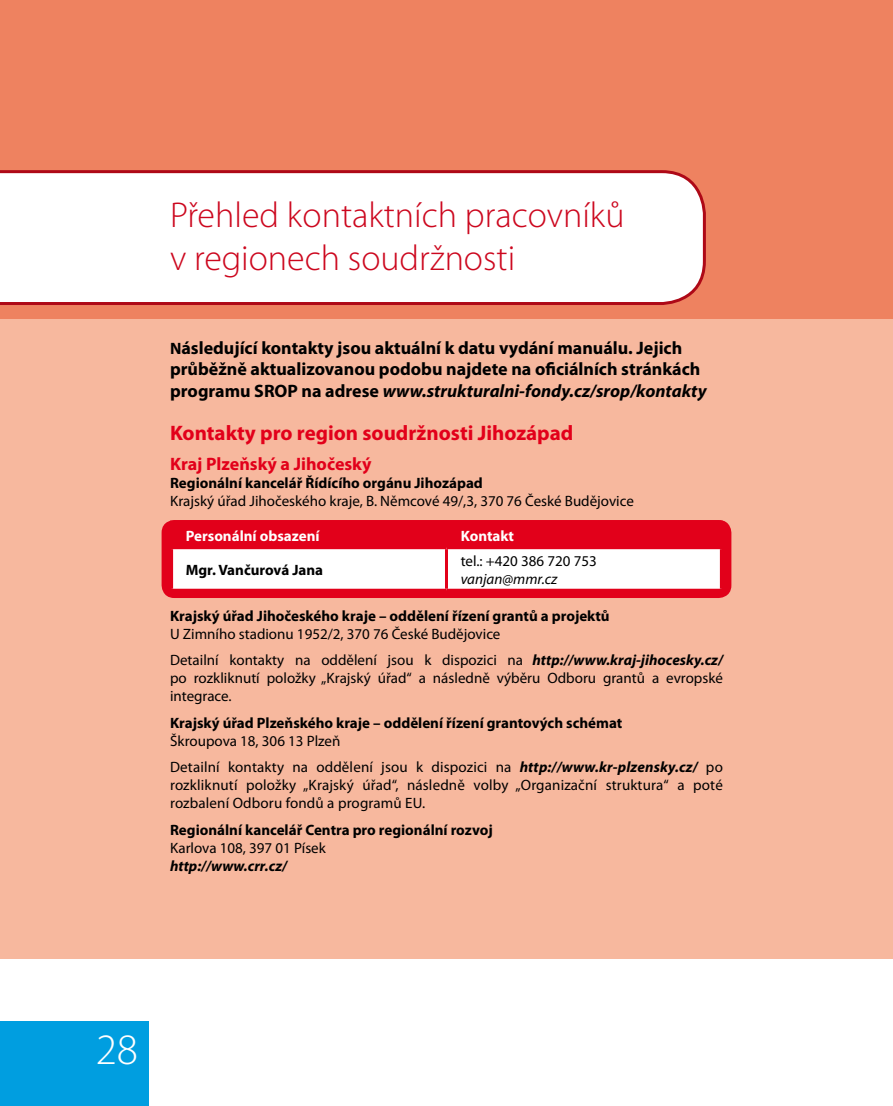
<style>
.page{position:relative;width:893px;height:1106px;background:#fff}
.page>*{position:absolute;margin:0;border:0;box-sizing:border-box;transform-origin:0 0}
.t1{font:300 43.5px "Myriad Pro";color:#fff}
.t2{font:300 36px/43.2px "Myriad Pro";color:#cc071e}
.t3{font:700 21px "Myriad Pro";color:#e2001a}
.t4{font:700 18px/21.6px "Myriad Pro";color:#000}
.t5{font:700 18px "Myriad Pro";color:#e2001a}
.t6{font:15px/26.5px "Myriad Pro";color:#000}
.t7{font:700 15px "Myriad Pro";color:#000}
.t8{font:700 15px "Myriad Pro";color:#fff}
.t9{font:italic 700 15px "Myriad Pro";color:#000}
.t10{font:italic 15px "Myriad Pro";color:#000}
.s1{font-size:16.5px}
.s2{font-style:italic}
.s3{font-weight:700;font-style:italic}
</style>
<div class="page">
<div style="left:0;top:1020px;width:149px;height:86px;background:#009ee0"></div>
<div style="left:0;top:1px;width:893px;height:957px;background:#f7b89e"></div>
<div style="left:162px;top:520px;width:569px;height:78px;background:#e2001a;border-radius:13px"></div>
<div style="left:0;top:0;width:893px;height:319px;background:#ee8260"></div>
<div style="left:0;top:170px;width:706px;height:135px;background:#fff"></div>
<div style="left:173px;top:549px;width:547px;height:39px;background:#fff"></div>
<hr style="left:170px;top:520px;width:276px;height:3px;background:#e2001a">
<hr style="left:446px;top:520px;width:277px;height:3px;background:#e2001a">
<hr style="left:445px;top:549px;width:3px;height:39px;background:#e2001a">
<h2 class="t2" style="left:170px;top:194px;width:456px">Přehled kontaktních pracovníků v regionech soudržnosti</h2>
<p class="t4" style="left:170px;top:336px;width:538px"><span class="s1">N</span>ásledující kontakty jsou aktuální k datu vydání manuálu. Jejich průběžně aktualizovanou podobu najdete na oficiálních stránkách programu SROP na adrese <span class="s2">www.strukturalni-fondy.cz/srop/kontakty</span></p>
<h3 class="t3" style="left:170px;top:419px;width:405px">Kontakty pro region soudržnosti Jihozápad</h3>
<p class="t5" style="left:170px;top:452px;width:203px">Kraj Plzeňský a Jihočeský</p>
<p class="t7" style="left:170px;top:473px;width:314px">Regionální kancelář Řídícího orgánu Jihozápad</p>
<p class="t6" style="left:170px;top:487px;width:465px">Krajský úřad Jihočeského kraje, B. Němcové 49/,3, 370 76 České Budějovice</p>
<p class="t8" style="left:186px;top:525px;width:135px">Personální obsazení</p>
<p class="t8" style="left:461px;top:525px;width:55px">Kontakt</p>
<p class="t7" style="left:186px;top:560px;width:139px">Mgr. Vančurová Jana</p>
<p class="t6" style="left:461px;top:547px;width:137px">tel.: +420 386 720 753</p>
<p class="t10" style="left:461px;top:569px;width:98px">vanjan@mmr.cz</p>
<p class="t7" style="left:170px;top:606px;width:441px">Krajský úřad Jihočeského kraje – oddělení řízení grantů a projektů</p>
<p class="t6" style="left:170px;top:620px;width:554px">U Zimního stadionu 1952/2, 370 76 České Budějovice<br>Detailní kontakty na oddělení jsou k dispozici na <span class="s3">http://www.kraj-jihocesky.cz/</span></p>
<p class="t6" style="left:170px;top:669px;width:554px;line-height:18px">po rozkliknutí položky „Krajský úřad“ a následně výběru Odboru grantů a evropské integrace.</p>
<p class="t7" style="left:170px;top:713px;width:454px">Krajský úřad Plzeňského kraje – oddělení řízení grantových schémat</p>
<p class="t6" style="left:170px;top:727px;width:554px">Škroupova 18, 306 13 Plzeň<br>Detailní kontakty na oddělení jsou k dispozici na <span class="s3">http://www.kr-plzensky.cz/</span> po</p>
<p class="t6" style="left:170px;top:776px;width:554px;line-height:18px">rozkliknutí položky „Krajský úřad“, následně volby „Organizační struktura“ a poté rozbalení Odboru fondů a programů EU.</p>
<p class="t7" style="left:170px;top:820px;width:324px">Regionální kancelář Centra pro regionální rozvoj</p>
<p class="t6" style="left:170px;top:834px;width:157px">Karlova 108, 397 01 Písek</p>
<p class="t9" style="left:170px;top:856px;width:118px">http://www.crr.cz/</p>
<h1 class="t1" style="left:96px;top:1025px;width:40px">28</h1>
</div>
